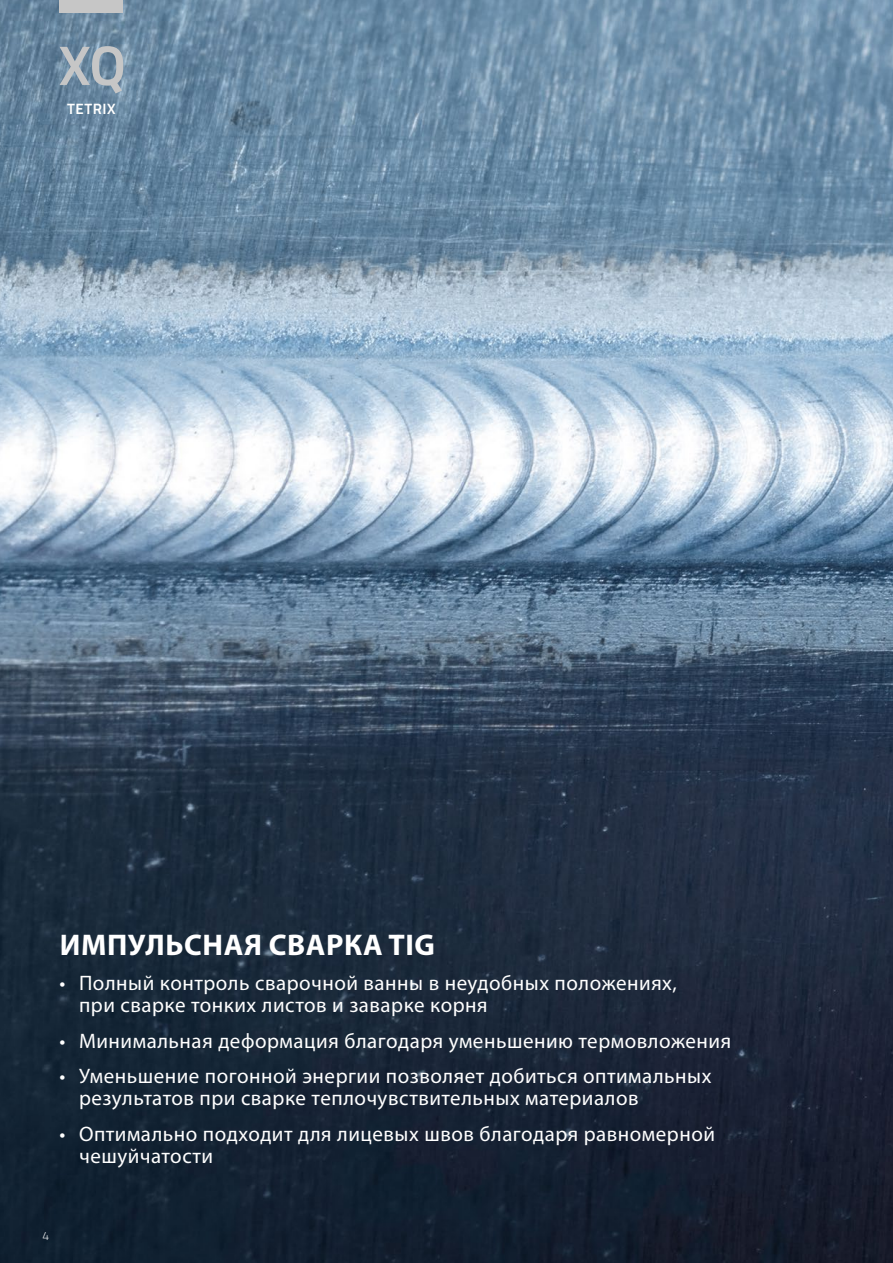
<style>
.page{position:relative;width:893px;height:1263px;background:#fff}
.page>*{position:absolute;margin:0;border:0;box-sizing:border-box;transform-origin:0 0}
.t1{font:700 30px "Myriad Pro";letter-spacing:.02em;color:#fff}
.t2{font:21px/22.5px "Myriad Pro";letter-spacing:.025em;color:#fff}
.t3{font:700 15px "Titillium Text";letter-spacing:.03em;color:#fff}
.t4{font:300 12px "Titillium Text";color:#fff}
</style>
<div class="page">
<img style="left:0;top:0;width:893px;height:1263px">
<svg style="left:60px;top:46px;width:63px;height:47px;background:#8fa0af"></svg>
<div style="left:60px;top:0;width:63px;height:13px;background:#c6c6c6"></div>
<p class="t3" style="left:67px;top:97px;width:50px">TETRIX</p>
<h1 class="t1" style="left:60px;top:925px;width:377px">ИМПУЛЬСНАЯ СВАРКА TIG</h1>
<p class="t2" style="left:79px;top:971px;width:599px;text-indent:-20px">• Полный контроль сварочной ванны в неудобных положениях, при сварке тонких листов и заварке корня</p>
<p class="t2" style="left:60px;top:1029px;width:673px">• Минимальная деформация благодаря уменьшению термовложения</p>
<p class="t2" style="left:79px;top:1064px;width:634px;text-indent:-20px">• Уменьшение погонной энергии позволяет добиться оптимальных результатов при сварке теплочувствительных материалов</p>
<p class="t2" style="left:79px;top:1122px;width:638px;text-indent:-20px">• Оптимально подходит для лицевых швов благодаря равномерной чешуйчатости</p>
<p class="t4" style="left:43px;top:1227px;width:8px">4</p>
</div>
